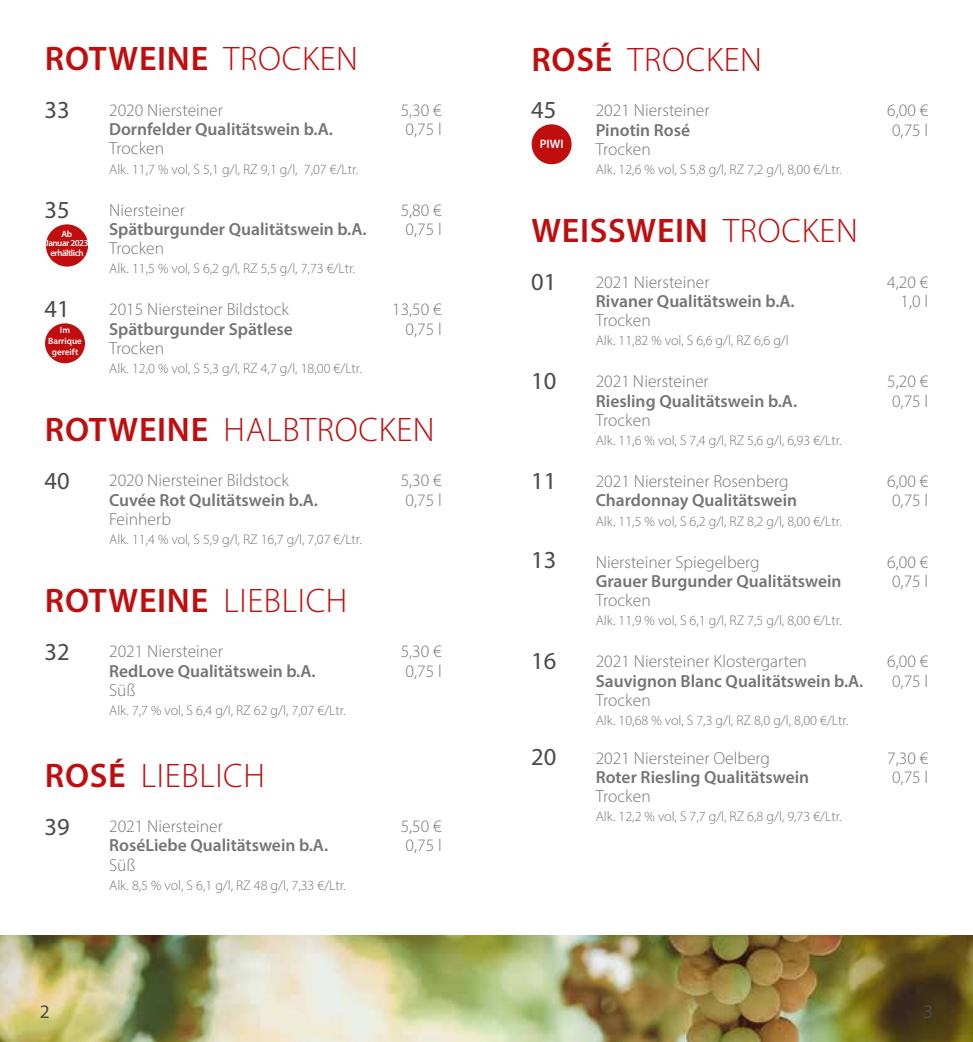
<style>
.page{position:relative;width:973px;height:1042px;background:#fff}
.page>*{position:absolute;margin:0;border:0;box-sizing:border-box;transform-origin:0 0}
.t1{font:600 34.12px "Myriad Pro";letter-spacing:.02em;color:#c00d0e}
.t2{font:300 34.12px "Myriad Pro";letter-spacing:.02em;color:#c00d0e}
.t3{font:24.5px "Myriad Pro";color:#4a4a49}
.t4{font:19.25px "Myriad Pro";color:#4a4a49}
.t5{font:300 17.5px "Myriad Pro";color:#757474}
.t6{font:600 17.5px "Myriad Pro";color:#757474}
.t7{font:300 14px "Myriad Pro";color:#757474}
.t8{font:600 12.25px "Myriad Pro";color:#fff}
.t9{font:600 9.1px/8.8px "Myriad Pro";letter-spacing:-.05em;color:#fff;text-align:center}
.t10{font:600 9.1px/10.8px "Myriad Pro";color:#fff;text-align:center}
.s1{font-weight:300}
.s2{font-weight:600}
</style>
<div class="page">
<img style="left:0;top:935px;width:972px;height:107px">
<div style="left:45px;top:323px;width:40px;height:40px;background:#c00d0e;border-radius:50%"></div>
<div style="left:531px;top:124px;width:40px;height:40px;background:#c00d0e;border-radius:50%"></div>
<div style="left:46px;top:224px;width:42px;height:43px;background:#c00d0e;border-radius:50%"></div>
<h1 class="t1" style="left:45px;top:37px;width:314px">ROTWEINE <span class="s1">TROCKEN</span></h1>
<p class="t5" style="left:109px;top:99px;width:115px">2020 Niersteiner</p>
<p class="t5" style="left:400px;top:99px;width:43px">5,30 €</p>
<p class="t6" style="left:109px;top:118px;width:225px">Dornfelder Qualitätswein b.A.</p>
<p class="t5" style="left:405px;top:119px;width:38px">0,75 l</p>
<p class="t5" style="left:109px;top:138px;width:56px">Trocken</p>
<p class="t7" style="left:109px;top:160px;width:250px">Alk. 11,7 % vol, S 5,1 g/l, RZ 9,1 g/l, 7,07 €/Ltr.</p>
<p class="t5" style="left:109px;top:199px;width:77px">Niersteiner</p>
<p class="t5" style="left:400px;top:199px;width:43px">5,80 €</p>
<p class="t6" style="left:109px;top:218px;width:259px">Spätburgunder Qualitätswein b.A.</p>
<p class="t5" style="left:405px;top:218px;width:38px">0,75 l</p>
<p class="t5" style="left:109px;top:238px;width:56px">Trocken</p>
<p class="t7" style="left:109px;top:260px;width:247px">Alk. 11,5 % vol, S 6,2 g/l, RZ 5,5 g/l, 7,73 €/Ltr.</p>
<p class="t5" style="left:109px;top:299px;width:181px">2015 Niersteiner Bildstock</p>
<p class="t5" style="left:392px;top:299px;width:51px">13,50 €</p>
<p class="t6" style="left:109px;top:317px;width:185px">Spätburgunder Spätlese</p>
<p class="t5" style="left:405px;top:318px;width:38px">0,75 l</p>
<p class="t5" style="left:109px;top:337px;width:56px">Trocken</p>
<p class="t7" style="left:109px;top:360px;width:254px">Alk. 12,0 % vol, S 5,3 g/l, RZ 4,7 g/l, 18,00 €/Ltr.</p>
<h2 class="t3" style="left:45px;top:95px;width:27px">33</h2>
<h2 class="t3" style="left:45px;top:194px;width:27px">35</h2>
<p class="t9" style="left:45px;top:230px;width:45px">Ab<br>Januar 2023</p>
<p class="t9" style="left:50px;top:249px;width:35px">erhältlich</p>
<h2 class="t3" style="left:45px;top:294px;width:27px">41</h2>
<p class="t10" style="left:48px;top:324px;width:35px">Im<br>Barrique gereift</p>
<h1 class="t2" style="left:45px;top:409px;width:391px"><span class="s2">ROTWEINE</span> HALBTROCKEN</h1>
<p class="t5" style="left:109px;top:470px;width:181px">2020 Niersteiner Bildstock</p>
<p class="t5" style="left:400px;top:470px;width:43px">5,30 €</p>
<p class="t6" style="left:109px;top:489px;width:210px">Cuvée Rot Qulitätswein b.A.</p>
<p class="t5" style="left:405px;top:489px;width:38px">0,75 l</p>
<p class="t5" style="left:109px;top:508px;width:63px">Feinherb</p>
<p class="t7" style="left:109px;top:531px;width:254px">Alk. 11,4 % vol, S 5,9 g/l, RZ 16,7 g/l, 7,07 €/Ltr.</p>
<h2 class="t3" style="left:45px;top:466px;width:27px">40</h2>
<h1 class="t1" style="left:45px;top:579px;width:304px">ROTWEINE <span class="s1">LIEBLICH</span></h1>
<p class="t5" style="left:109px;top:641px;width:115px">2021 Niersteiner</p>
<p class="t5" style="left:400px;top:641px;width:43px">5,30 €</p>
<p class="t6" style="left:109px;top:660px;width:208px">RedLove Qualitätswein b.A.</p>
<p class="t5" style="left:405px;top:660px;width:38px">0,75 l</p>
<p class="t5" style="left:109px;top:679px;width:28px">Süß</p>
<p class="t7" style="left:109px;top:702px;width:238px">Alk. 7,7 % vol, S 6,4 g/l, RZ 62 g/l, 7,07 €/Ltr.</p>
<h2 class="t3" style="left:45px;top:636px;width:27px">32</h2>
<h1 class="t2" style="left:45px;top:754px;width:221px"><span class="s2">ROSÉ</span> LIEBLICH</h1>
<p class="t5" style="left:109px;top:815px;width:115px">2021 Niersteiner</p>
<p class="t5" style="left:400px;top:815px;width:43px">5,50 €</p>
<p class="t6" style="left:109px;top:834px;width:220px">RoséLiebe Qualitätswein b.A.</p>
<p class="t5" style="left:405px;top:835px;width:38px">0,75 l</p>
<p class="t5" style="left:109px;top:854px;width:28px">Süß</p>
<p class="t7" style="left:109px;top:877px;width:238px">Alk. 8,5 % vol, S 6,1 g/l, RZ 48 g/l, 7,33 €/Ltr.</p>
<h2 class="t3" style="left:45px;top:811px;width:27px">39</h2>
<h1 class="t2" style="left:531px;top:39px;width:232px"><span class="s2">ROSÉ</span> TROCKEN</h1>
<p class="t5" style="left:595px;top:100px;width:115px">2021 Niersteiner</p>
<p class="t5" style="left:887px;top:100px;width:43px">6,00 €</p>
<p class="t6" style="left:595px;top:119px;width:96px">Pinotin Rosé</p>
<p class="t5" style="left:891px;top:119px;width:38px">0,75 l</p>
<p class="t5" style="left:595px;top:139px;width:56px">Trocken</p>
<p class="t7" style="left:595px;top:161px;width:247px">Alk. 12,6 % vol, S 5,8 g/l, RZ 7,2 g/l, 8,00 €/Ltr.</p>
<h2 class="t3" style="left:531px;top:95px;width:27px">45</h2>
<p class="t8" style="left:539px;top:136px;width:25px">PIWI</p>
<h1 class="t1" style="left:531px;top:209px;width:328px">WEISSWEIN <span class="s1">TROCKEN</span></h1>
<p class="t5" style="left:595px;top:271px;width:115px">2021 Niersteiner</p>
<p class="t5" style="left:887px;top:271px;width:43px">4,20 €</p>
<p class="t6" style="left:595px;top:290px;width:200px">Rivaner Qualitätswein b.A.</p>
<p class="t5" style="left:900px;top:290px;width:29px">1,0 l</p>
<p class="t5" style="left:595px;top:310px;width:56px">Trocken</p>
<p class="t7" style="left:595px;top:332px;width:194px">Alk. 11,82 % vol, S 6,6 g/l, RZ 6,6 g/l</p>
<p class="t5" style="left:595px;top:371px;width:114px">2021 Niersteiner</p>
<p class="t5" style="left:887px;top:371px;width:43px">5,20 €</p>
<p class="t6" style="left:595px;top:389px;width:203px">Riesling Qualitätswein b.A.</p>
<p class="t5" style="left:891px;top:390px;width:38px">0,75 l</p>
<p class="t5" style="left:595px;top:409px;width:56px">Trocken</p>
<p class="t7" style="left:595px;top:432px;width:247px">Alk. 11,6 % vol, S 7,4 g/l, RZ 5,6 g/l, 6,93 €/Ltr.</p>
<p class="t5" style="left:595px;top:471px;width:194px">2021 Niersteiner Rosenberg</p>
<p class="t5" style="left:887px;top:471px;width:43px">6,00 €</p>
<p class="t6" style="left:595px;top:489px;width:203px">Chardonnay Qualitätswein</p>
<p class="t5" style="left:891px;top:490px;width:38px">0,75 l</p>
<p class="t7" style="left:595px;top:512px;width:247px">Alk. 11,5 % vol, S 6,2 g/l, RZ 8,2 g/l, 8,00 €/Ltr.</p>
<p class="t5" style="left:595px;top:551px;width:165px">Niersteiner Spiegelberg</p>
<p class="t5" style="left:887px;top:551px;width:43px">6,00 €</p>
<p class="t6" style="left:595px;top:570px;width:247px">Grauer Burgunder Qualitätswein</p>
<p class="t5" style="left:891px;top:570px;width:38px">0,75 l</p>
<p class="t5" style="left:595px;top:590px;width:56px">Trocken</p>
<p class="t7" style="left:595px;top:612px;width:247px">Alk. 11,9 % vol, S 6,1 g/l, RZ 7,5 g/l, 8,00 €/Ltr.</p>
<p class="t5" style="left:595px;top:651px;width:213px">2021 Niersteiner Klostergarten</p>
<p class="t5" style="left:887px;top:651px;width:43px">6,00 €</p>
<p class="t6" style="left:595px;top:669px;width:269px">Sauvignon Blanc Qualitätswein b.A.</p>
<p class="t5" style="left:891px;top:670px;width:38px">0,75 l</p>
<p class="t5" style="left:595px;top:689px;width:56px">Trocken</p>
<p class="t7" style="left:595px;top:712px;width:254px">Alk. 10,68 % vol, S 7,3 g/l, RZ 8,0 g/l, 8,00 €/Ltr.</p>
<p class="t5" style="left:595px;top:747px;width:176px">2021 Niersteiner Oelberg</p>
<p class="t5" style="left:887px;top:747px;width:43px">7,30 €</p>
<p class="t6" style="left:595px;top:766px;width:215px">Roter Riesling Qualitätswein</p>
<p class="t5" style="left:891px;top:766px;width:38px">0,75 l</p>
<p class="t5" style="left:595px;top:786px;width:56px">Trocken</p>
<p class="t7" style="left:595px;top:808px;width:247px">Alk. 12,2 % vol, S 7,7 g/l, RZ 6,8 g/l, 9,73 €/Ltr.</p>
<h2 class="t3" style="left:531px;top:266px;width:27px">01</h2>
<h2 class="t3" style="left:531px;top:366px;width:27px">10</h2>
<h2 class="t3" style="left:531px;top:466px;width:27px">11</h2>
<h2 class="t3" style="left:531px;top:544px;width:27px">13</h2>
<h2 class="t3" style="left:531px;top:646px;width:27px">16</h2>
<h2 class="t3" style="left:531px;top:741px;width:27px">20</h2>
<h3 class="t4" style="left:40px;top:1000px;width:11px">2</h3>
<h3 class="t4" style="left:923px;top:1000px;width:11px">3</h3>
</div>
